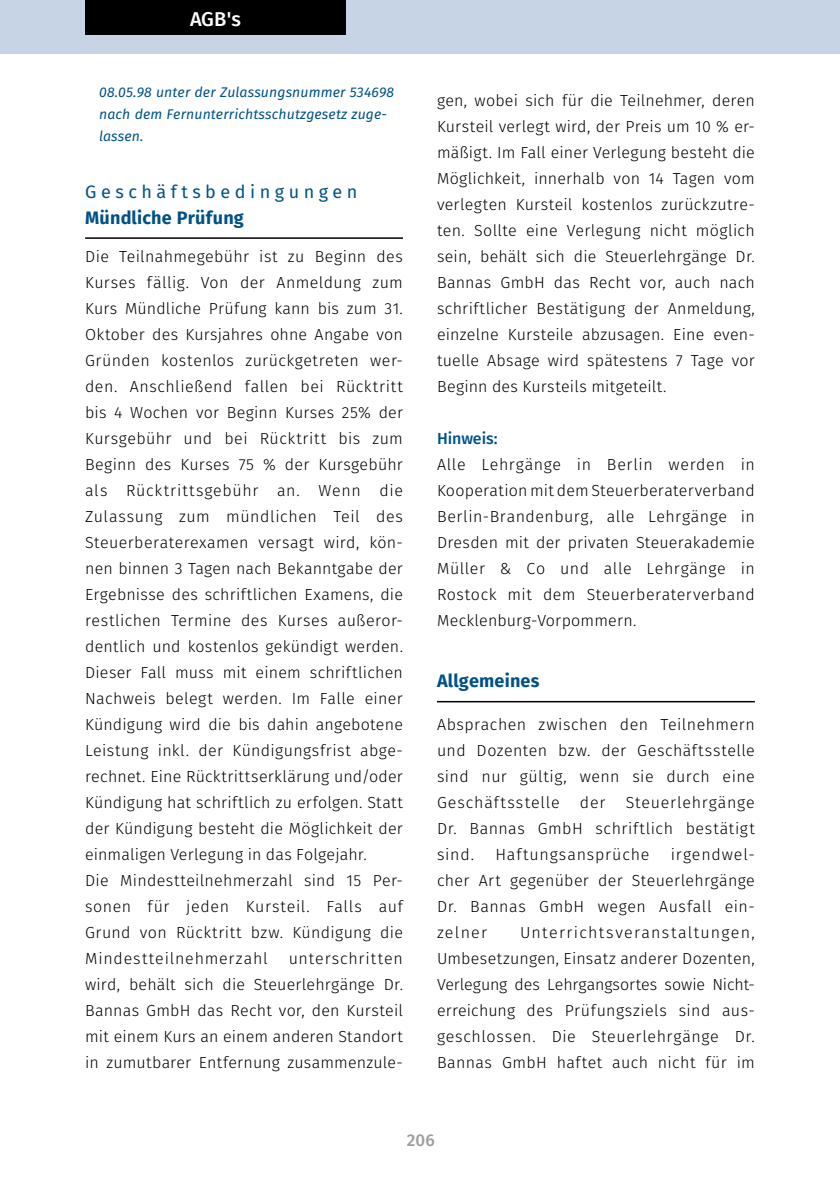
<style>
.page{position:relative;width:840px;height:1191px;background:#fff}
.page>*{position:absolute;margin:0;border:0;box-sizing:border-box;transform-origin:0 0}
.t1{font:500 20px "Fira Sans";color:#fff}
.t2{font:700 18px "Fira Sans";letter-spacing:.01em;color:#005286}
.t3{font:18px "Fira Sans";letter-spacing:.25em;color:#005286}
.t4{font:500 17px "Fira Sans";color:#9d9d9c}
.t5{font:300 16px/26px "Fira Sans";letter-spacing:.025em;color:#000;text-align:justify}
.t6{font:300 16px "Fira Sans";letter-spacing:.05em;color:#000}
.t7{font:500 16px "Fira Sans";color:#005286}
.t8{font:italic 14px/22px "Fira Sans";letter-spacing:.01em;color:#005286}
</style>
<div class="page">
<div style="left:0;top:0;width:839px;height:53px;background:#c7d4e6"></div>
<div style="left:85px;top:0;width:261px;height:35px;background:#000"></div>
<hr style="left:85px;top:237px;width:318px;height:2px;background:#000">
<hr style="left:437px;top:701px;width:317px;height:1px;background:#000">
<p class="t1" style="left:190px;top:5px;width:52px">AGB's</p>
<p class="t8" style="left:99px;top:82px;width:296px">08.05.98 unter der Zulassungsnummer 534698 nach dem Fernunterrichtsschutzgesetz zuge&shy;lassen.</p>
<p class="t3" style="left:85px;top:179px;width:273px">Geschäftsbedingungen</p>
<p class="t2" style="left:85px;top:205px;width:160px">Mündliche Prüfung</p>
<p class="t5" style="left:85px;top:245px;width:319px;text-align:left">Die Teilnahmegebühr ist zu Beginn des Kurses fällig. Von der Anmeldung zum Kurs Mündliche Prüfung kann bis zum 31.<br>Oktober des Kursjahres ohne Angabe von Gründen kostenlos zurückgetreten wer&shy;den. Anschließend fallen bei Rücktritt bis 4 Wochen vor Beginn Kurses 25% der Kursgebühr und bei Rücktritt bis zum Beginn des Kurses 75 % der Kursgebühr als Rücktrittsgebühr an. Wenn die Zulassung zum mündlichen Teil des Steuerberaterexamen versagt wird, kön&shy;nen binnen 3 Tagen nach Bekanntgabe der Ergebnisse des schriftlichen Examens, die restlichen Termine des Kurses außeror&shy;dentlich und kostenlos gekündigt werden.<br>Dieser Fall muss mit einem schriftlichen Nachweis belegt werden. Im Falle einer Kündigung wird die bis dahin angebotene Leistung inkl. der Kündigungsfrist abge&shy;rechnet. Eine Rücktrittserklärung und/oder Kündigung hat schriftlich zu erfolgen. Statt der Kündigung besteht die Möglichkeit der einmaligen Verlegung in das Folgejahr.<br>Die Mindestteilnehmerzahl sind 15 Per&shy;sonen für jeden Kursteil. Falls auf Grund von Rücktritt bzw. Kündigung die Mindestteilnehmerzahl</p>
<p class="t5" style="left:85px;top:947px;width:319px;text-indent:203px">unterschritten wird, behält sich die Steuerlehrgänge Dr.<br>Bannas GmbH das Recht vor, den Kursteil mit einem Kurs an einem anderen Standort in zumutbarer Entfernung zusammenzule-</p>
<p class="t5" style="left:437px;top:89px;width:319px">gen, wobei sich für die Teilnehmer, deren Kursteil verlegt wird, der Preis um 10 % er&shy;mäßigt. Im Fall einer Verlegung besteht die Möglichkeit, innerhalb von 14 Tagen vom verlegten Kursteil kostenlos zurückzutre&shy;ten. Sollte eine Verlegung nicht möglich sein, behält sich die Steuerlehrgänge Dr.<br>Bannas GmbH das Recht vor, auch nach schriftlicher Bestätigung der Anmeldung, einzelne Kursteile abzusagen. Eine even&shy;tuelle Absage wird spätestens 7 Tage vor Beginn des Kursteils mitgeteilt.</p>
<p class="t7" style="left:437px;top:427px;width:62px">Hinweis:</p>
<p class="t5" style="left:437px;top:453px;width:319px">Alle Lehrgänge in Berlin werden in Kooperation mit dem Steuerberaterverband Berlin-Brandenburg, alle Lehrgänge in Dresden mit der privaten Steuerakademie Müller &amp; Co und alle Lehrgänge in Rostock mit dem Steuerberaterverband Mecklenburg-Vorpommern.</p>
<p class="t2" style="left:437px;top:668px;width:104px">Allgemeines</p>
<p class="t5" style="left:437px;top:713px;width:319px">Absprachen zwischen den Teilnehmern und Dozenten bzw. der Geschäftsstelle sind nur gültig, wenn sie durch eine Geschäftsstelle</p>
<p class="t5" style="left:437px;top:791px;width:319px;text-indent:188px">Steuerlehrgänge Dr. Bannas GmbH schriftlich bestätigt sind.</p>
<p class="t5" style="left:579px;top:791px;width:27px">der</p>
<p class="t5" style="left:437px;top:843px;width:319px;text-indent:234px">irgendwel&shy;cher Art gegenüber der Steuerlehrgänge Dr. Bannas GmbH wegen Ausfall ein&shy;zelner</p>
<p class="t6" style="left:495px;top:843px;width:155px">Haftungsansprüche</p>
<p class="t5" style="left:437px;top:921px;width:319px;text-align:left;text-indent:83px">Unterrichtsveranstaltungen, Umbesetzungen, Einsatz anderer Dozenten, Verlegung des Lehrgangsortes sowie Nicht&shy;erreichung des Prüfungsziels sind aus&shy;geschlossen. Die Steuerlehrgänge Dr.<br>Bannas GmbH haftet auch nicht für im</p>
<p class="t4" style="left:406px;top:1128px;width:30px">206</p>
</div>
